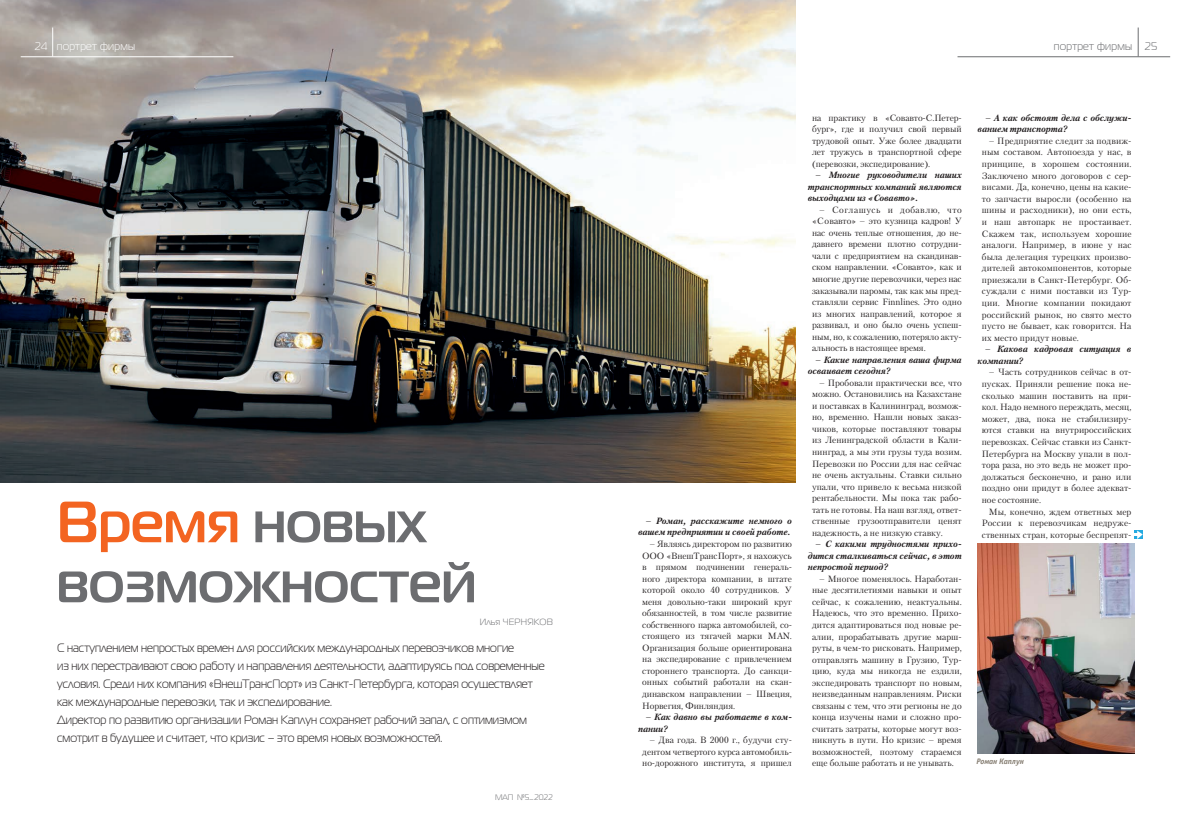
<style>
.page{position:relative;width:1191px;height:823px;background:#fff}
.page>*{position:absolute;margin:0;border:0;box-sizing:border-box;transform-origin:0 0}
.zag1{font:700 58px/60px "Magistral TT";color:#6c6d70}
.vrez{font:12px/18px "Magistral TT";color:#231f20;scale:.96 1}
.t1{font:11px "Magistral TT";letter-spacing:.025em;color:#6c6d70}
.t2{font:11px "Magistral TT";letter-spacing:.025em;color:#fff}
.text{font:9px/11.5px "Petersburg C";color:#231f20;text-align:justify}
.text-2{font:italic 700 9px/11.5px "Petersburg C";letter-spacing:-.01em;color:#231f20}
.zag1-2{font:9px "Magistral TT";letter-spacing:.02em;color:#6c6d70}
.photo{font:italic 700 8px "Officina Sans C";letter-spacing:-.01em;color:#847c70}
.t3{font:8px "Magistral TT";color:#6c6d70}
.s1{color:#f36421}
</style>
<div class="page">
<hr style="left:957px;top:56px;width:213px;height:1px;background:#6c6d70">
<svg style="left:1138px;top:27px;width:1px;height:29px"></svg>
<img style="left:0;top:0;width:795px;height:482px">
<svg style="left:52px;top:27px;width:1px;height:29px"></svg>
<hr style="left:21px;top:56px;width:212px;height:1px;background:#fff">
<img style="left:977px;top:543px;width:157px;height:210px">
<svg style="left:1134px;top:530px;width:8px;height:8px"></svg>
<p class="t2" style="left:34px;top:40px;width:15px">24</p>
<p class="t2" style="left:57px;top:40px;width:80px">портрет фирмы</p>
<p class="zag1" style="left:57px;top:491px;width:421px"><span class="s1">Время</span> новых возможностей</p>
<p class="zag1-2" style="left:479px;top:616px;width:75px">Илья ЧЕРНЯКОВ</p>
<p class="vrez" style="left:57px;top:638px;width:477px">С наступлением непростых времен для российских международных перевозчиков многие</p>
<p class="vrez" style="left:57px;top:656px;width:509px">из них перестраивают свою работу и направления деятельности, адаптируясь под современные условия. Среди них компания «ВнешТрансПорт» из Санкт-Петербурга, которая осуществляет</p>
<p class="vrez" style="left:57px;top:692px;width:288px">как международные перевозки, так и экспедирование.</p>
<p class="vrez" style="left:57px;top:710px;width:491px">Директор по развитию организации Роман Каплун сохраняет рабочий запал, с оптимизмом смотрит в будущее и считает, что кризис – это время новых возможностей.</p>
<p class="t3" style="left:495px;top:792px;width:59px">МАП №5_2022</p>
<p class="t1" style="left:1053px;top:40px;width:105px">портрет фирмы 25</p>
<p class="text-2" style="left:638px;top:514px;width:155px;text-align:right">– Роман, расскажите немного о вашем предприятии и своей работе.</p>
<p class="text" style="left:642px;top:537px;width:151px;text-indent:7px">– Являясь директором по развитию ООО «ВнешТрансПорт», я нахожусь в прямом подчинении генераль&shy;ного директора компании, в штате которой около 40 сотрудников. У меня довольно-таки широкий круг обязанностей, в том числе развитие собственного парка автомобилей, со&shy;стоящего из тягачей марки MAN.<br>Организация больше ориентирована на экспедирование с привлечением стороннего транспорта. До санкци&shy;онных событий работали на скан&shy;динавском направлении – Швеция, Норвегия, Финляндия.</p>
<p class="text-2" style="left:638px;top:710px;width:155px;text-indent:7px">– Как давно вы работаете в ком&shy;пании?</p>
<p class="text" style="left:642px;top:733px;width:151px;text-indent:7px">– Два года. В 2000 г., будучи сту&shy;дентом четвертого курса автомобиль&shy;но-дорожного института, я пришел</p>
<p class="text" style="left:812px;top:111px;width:151px">на практику в «Совавто-С.Петер&shy;бург», где и получил свой первый трудовой опыт. Уже более двадцати лет тружусь в транспортной сфере (перевозки, экспедирование).</p>
<p class="text-2" style="left:808px;top:169px;width:155px;text-align:justify;text-indent:7px">– Многие руководители наших транспортных компаний являются выходцами из «Совавто».</p>
<p class="text" style="left:812px;top:204px;width:151px;text-indent:7px">– Соглашусь и добавлю, что «Совавто» – это кузница кадров! У нас очень теплые отношения, до не&shy;давнего времени плотно сотрудни&shy;чали с предприятием на скандинав&shy;ском направлении. «Совавто», как и многие другие перевозчики, через нас заказывали паромы, так как мы пред&shy;ставляли сервис Finnlines. Это одно из многих направлений, которое я развивал, и оно было очень успеш&shy;ным, но, к сожалению, потеряло акту&shy;альность в настоящее время.</p>
<p class="text-2" style="left:808px;top:353px;width:155px;text-indent:7px">– Какие направления ваша фирма осваивает сегодня?</p>
<p class="text" style="left:812px;top:376px;width:151px;text-indent:7px">– Пробовали практически все, что можно. Остановились на Казахстане и поставках в Калининград, возмож&shy;но, временно. Нашли новых заказ&shy;чиков, которые поставляют товары из Ленинградской области в Кали&shy;нинград, а мы эти грузы туда возим.<br>Перевозки по России для нас сейчас не очень актуальны. Ставки сильно упали, что привело к весьма низкой рентабельности. Мы пока так рабо&shy;тать не готовы. На наш взгляд, ответ&shy;ственные грузоотправители ценят надежность, а не низкую ставку.</p>
<p class="text-2" style="left:808px;top:538px;width:155px;text-align:justify;text-indent:7px">– С какими трудностями прихо&shy;дится сталкиваться сейчас, в этот непростой период?</p>
<p class="text" style="left:812px;top:572px;width:151px;text-indent:7px">– Многое поменялось. Наработан&shy;ные десятилетиями навыки и опыт сейчас, к сожалению, неактуальны.<br>Надеюсь, что это временно. Прихо&shy;дится адаптироваться под новые ре&shy;алии, прорабатывать другие марш&shy;руты, в чем-то рисковать. Например, отправлять машину в Грузию, Тур&shy;цию, куда мы никогда не ездили, экспедировать транспорт по новым, неизведанным направлениям. Риски связаны с тем, что эти регионы не до конца изучены нами и сложно про&shy;считать затраты, которые могут воз&shy;никнуть в пути. Но кризис – время возможностей, поэтому стараемся еще больше работать и не унывать.</p>
<p class="text-2" style="left:977px;top:112px;width:155px;text-indent:7px">– А как обстоят дела с обслужи&shy;ванием транспорта?</p>
<p class="text" style="left:981px;top:135px;width:151px;text-indent:7px">– Предприятие следит за подвиж&shy;ным составом. Автопоезда у нас, в принципе, в хорошем состоянии.<br>Заключено много договоров с сер&shy;висами. Да, конечно, цены на какие&shy;то запчасти выросли (особенно на шины и расходники), но они есть, и наш автопарк не простаивает.<br>Скажем так, используем хорошие аналоги. Например, в июне у нас была делегация турецких произво&shy;дителей автокомпонентов, которые приезжали в Санкт-Петербург. Об&shy;суждали с ними поставки из Тур&shy;ции. Многие компании покидают российский рынок, но свято место пусто не бывает, как говорится. На их место придут новые.</p>
<p class="text-2" style="left:977px;top:343px;width:155px;text-indent:7px">– Какова кадровая ситуация в компании?</p>
<p class="text" style="left:981px;top:366px;width:151px;text-indent:7px">– Часть сотрудников сейчас в от&shy;пусках. Приняли решение пока не&shy;сколько машин поставить на при&shy;кол. Надо немного переждать, месяц, может, два, пока не стабилизиру&shy;ются ставки на внутрироссийских перевозках. Сейчас ставки из Санкт-Петербурга на Москву упали в пол&shy;тора раза, но это ведь не может про&shy;должаться бесконечно, и рано или поздно они придут в более адекват&shy;ное состояние.</p>
<p class="text" style="left:981px;top:505px;width:151px;text-indent:7px">Мы, конечно, ждем ответных мер России к перевозчикам недруже&shy;ственных стран, которые беспрепят-</p>
<p class="photo" style="left:976px;top:756px;width:49px">Роман Каплун</p>
</div>
